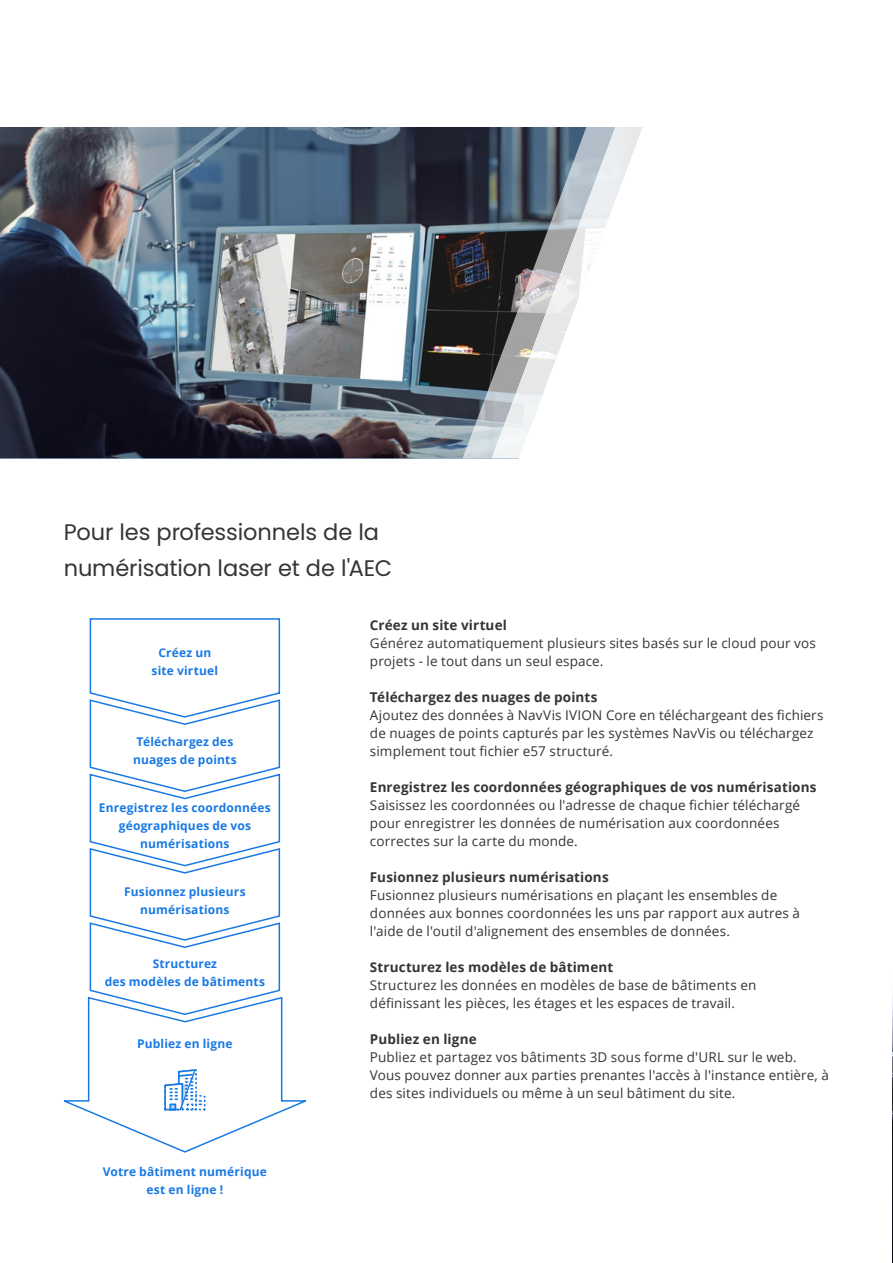
<style>
.page{position:relative;width:893px;height:1263px;background:#fff}
.page>*{position:absolute;margin:0;border:0;box-sizing:border-box;transform-origin:0 0}
.t1{font:22.5px/36px "Poppins";letter-spacing:-.005em;color:#353436}
.t2{font:13.5px/18px "Open Sans";letter-spacing:.01em;color:#353436}
.t3{font:700 13.5px "Open Sans";letter-spacing:.01em;color:#353436}
.t4{font:700 12px/18px "Open Sans";letter-spacing:.015em;color:#1979e4;text-align:center}
</style>
<div class="page">
<img style="left:0;top:127px;width:462px;height:331px">
<svg style="left:462px;top:127px;width:181px;height:331px"></svg>
<img style="left:892px;top:997px;width:1px;height:266px">
<svg style="left:89px;top:618px;width:192px;height:378px"></svg>
<svg style="left:63px;top:996px;width:243px;height:157px"></svg>
<hr style="left:165px;top:1109px;width:30px;height:1px;background:#1979e4">
<h1 class="t1" style="left:64px;top:514px;width:330px">Pour les professionnels de la numérisation laser et de l'AEC</h1>
<p class="t4" style="left:152px;top:644px;width:68px">Créez un site virtuel</p>
<p class="t4" style="left:133px;top:733px;width:105px;text-align:left">Téléchargez des nuages de points</p>
<p class="t4" style="left:99px;top:798px;width:173px">Enregistrez les coordonnées géographiques de vos numérisations</p>
<p class="t4" style="left:124px;top:882px;width:123px">Fusionnez plusieurs numérisations</p>
<p class="t4" style="left:105px;top:954px;width:162px">Structurez<br>des modèles de bâtiments</p>
<p class="t4" style="left:137px;top:1034px;width:97px">Publiez en ligne</p>
<p class="t4" style="left:103px;top:1162px;width:166px">Votre bâtiment numérique est en ligne !</p>
<p class="t3" style="left:370px;top:616px;width:138px">Créez un site virtuel</p>
<p class="t2" style="left:370px;top:634px;width:447px">Générez automatiquement plusieurs sites basés sur le cloud pour vos projets - le tout dans un seul espace.</p>
<p class="t3" style="left:370px;top:688px;width:229px">Téléchargez des nuages de points</p>
<p class="t2" style="left:370px;top:706px;width:455px">Ajoutez des données à NavVis IVION Core en téléchargeant des fichiers de nuages de points capturés par les systèmes NavVis ou téléchargez simplement tout fichier e57 structuré.</p>
<p class="t3" style="left:370px;top:778px;width:448px">Enregistrez les coordonnées géographiques de vos numérisations</p>
<p class="t2" style="left:370px;top:796px;width:431px">Saisissez les coordonnées ou l'adresse de chaque fichier téléchargé pour enregistrer les données de numérisation aux coordonnées correctes sur la carte du monde.</p>
<p class="t3" style="left:370px;top:868px;width:240px">Fusionnez plusieurs numérisations</p>
<p class="t2" style="left:370px;top:886px;width:431px">Fusionnez plusieurs numérisations en plaçant les ensembles de données aux bonnes coordonnées les uns par rapport aux autres à l'aide de l'outil d'alignement des ensembles de données.</p>
<p class="t3" style="left:370px;top:958px;width:245px">Structurez les modèles de bâtiment</p>
<p class="t2" style="left:370px;top:976px;width:388px">Structurez les données en modèles de base de bâtiments en définissant les pièces, les étages et les espaces de travail.</p>
<p class="t3" style="left:370px;top:1030px;width:108px">Publiez en ligne</p>
<p class="t2" style="left:370px;top:1048px;width:460px">Publiez et partagez vos bâtiments 3D sous forme d'URL sur le web.<br>Vous pouvez donner aux parties prenantes l'accès à l'instance entière, à des sites individuels ou même à un seul bâtiment du site.</p>
</div>
